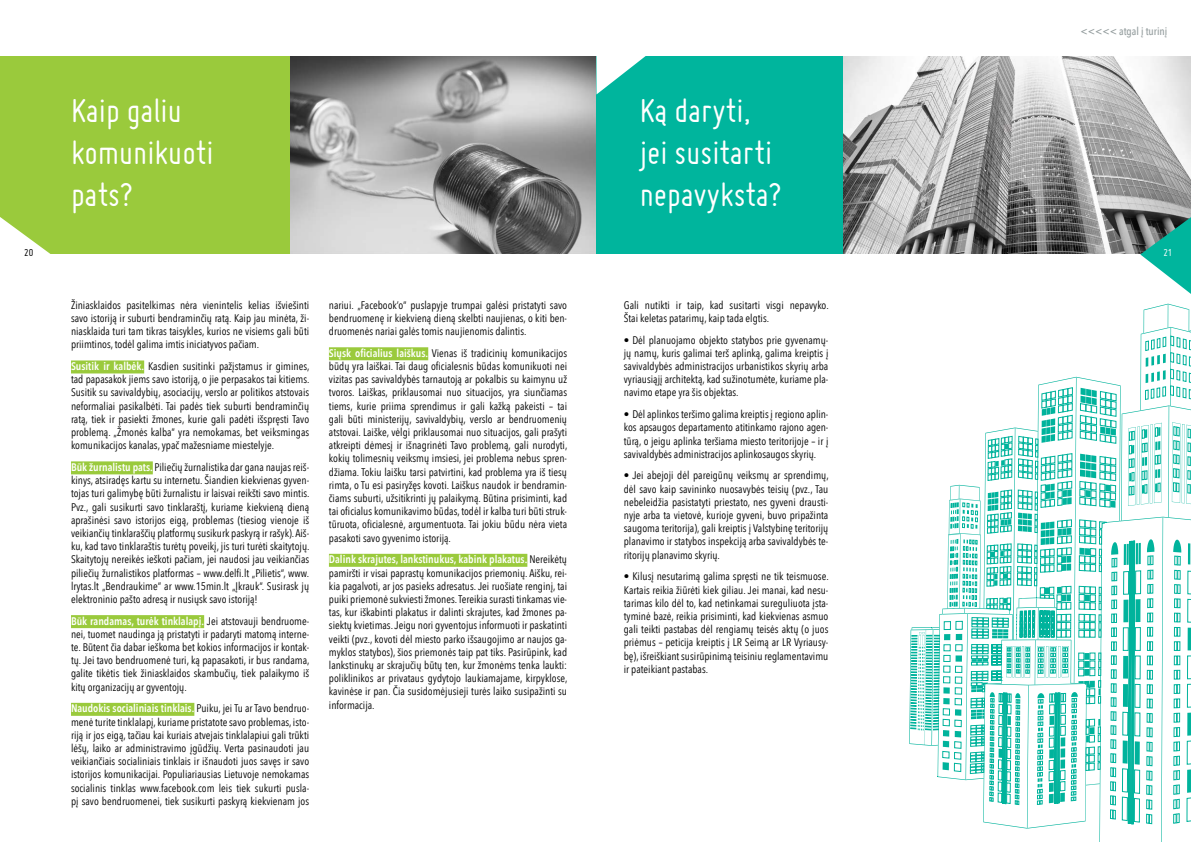
<style>
.page{position:relative;width:1191px;height:842px;background:#fff}
.page>*{position:absolute;margin:0;border:0;box-sizing:border-box;transform-origin:0 0}
.t1{font:36px/42px "Miso";color:#fff}
.t2{font:11px/13.2px "Avenir Next Condensed";color:#000;text-align:justify}
.t3{font:500 11px "Avenir Next Condensed";color:#949d9e}
.t4{font:11px "Miso";color:#000}
.t5{font:11px "Miso";color:#fff}
.s1{font-weight:600;color:#fff}
</style>
<div class="page">
<img style="left:842px;top:56px;width:349px;height:198px">
<img style="left:290px;top:56px;width:305px;height:198px">
<div style="left:0;top:56px;width:290px;height:198px;background:#9aca3c"></div>
<div style="left:596px;top:56px;width:246px;height:198px;background:#00b59d"></div>
<svg style="left:596px;top:56px;width:50px;height:38px"></svg>
<div style="left:71px;top:360px;width:73px;height:13px;background:#9aca3c"></div>
<div style="left:71px;top:461px;width:82px;height:13px;background:#9aca3c"></div>
<div style="left:71px;top:615px;width:133px;height:13px;background:#9aca3c"></div>
<div style="left:71px;top:703px;width:123px;height:13px;background:#9aca3c"></div>
<div style="left:329px;top:347px;width:99px;height:13px;background:#9aca3c"></div>
<div style="left:329px;top:554px;width:198px;height:13px;background:#9aca3c"></div>
<svg style="left:909px;top:304px;width:282px;height:538px"></svg>
<svg style="left:0;top:217px;width:51px;height:37px"></svg>
<svg style="left:1140px;top:217px;width:51px;height:77px"></svg>
<h1 class="t1" style="left:71px;top:89px;width:144px">Kaip galiu komunikuoti pats?</h1>
<h1 class="t1" style="left:640px;top:89px;width:143px">Ką daryti, jei susitarti nepavyksta?</h1>
<p class="t3" style="left:1080px;top:25px;width:89px">&lt;&lt;&lt;&lt;&lt; atgal į turinį</p>
<p class="t4" style="left:24px;top:247px;width:11px">20</p>
<p class="t5" style="left:1163px;top:247px;width:11px">21</p>
<p class="t2" style="left:71px;top:298px;width:240px">Žiniasklaidos pasitelkimas nėra vienintelis kelias išviešinti savo istoriją ir suburti bendraminčių ratą. Kaip jau minėta, ži&shy;niasklaida turi tam tikras taisykles, kurios ne visiems gali būti priimtinos, todėl galima imtis iniciatyvos pačiam.</p>
<p class="t2" style="left:71px;top:359px;width:240px"><span class="s1">Susitik ir kalbėk.</span> Kasdien susitinki pažįstamus ir gimines, tad papasakok jiems savo istoriją, o jie perpasakos tai kitiems.<br>Susitik su savivaldybių, asociacijų, verslo ar politikos atstovais neformaliai pasikalbėti. Tai padės tiek suburti bendraminčių ratą, tiek ir pasiekti žmones, kurie gali padėti išspręsti Tavo problemą. „Žmonės kalba“ yra nemokamas, bet veiksmingas komunikacijos kanalas, ypač mažesniame miestelyje.</p>
<p class="t2" style="left:71px;top:460px;width:240px"><span class="s1">Būk žurnalistu pats.</span> Piliečių žurnalistika dar gana naujas reiš&shy;kinys, atsiradęs kartu su internetu. Šiandien kiekvienas gyven&shy;tojas turi galimybę būti žurnalistu ir laisvai reikšti savo mintis.<br>Pvz., gali susikurti savo tinklaraštį, kuriame kiekvieną dieną aprašinėsi savo istorijos eigą, problemas (tiesiog vienoje iš veikiančių tinklaraščių platformų susikurk paskyrą ir rašyk). Aiš&shy;ku, kad tavo tinklaraštis turėtų poveikį, jis turi turėti skaitytojų.<br>Skaitytojų nereikės ieškoti pačiam, jei naudosi jau veikiančias piliečių žurnalistikos platformas – www.delfi.lt „Pilietis“, www. lrytas.lt „Bendraukime“ ar www.15min.lt „Įkrauk“. Susirask jų elektroninio pašto adresą ir nusiųsk savo istoriją!</p>
<p class="t2" style="left:71px;top:614px;width:240px"><span class="s1">Būk randamas, turėk tinklalapį.</span> Jei atstovauji bendruome&shy;nei, tuomet naudinga ją pristatyti ir padaryti matomą interne&shy;te. Būtent čia dabar ieškoma bet kokios informacijos ir kontak&shy;tų. Jei tavo bendruomenė turi, ką papasakoti, ir bus randama, galite tikėtis tiek žiniasklaidos skambučių, tiek palaikymo iš kitų organizacijų ar gyventojų.</p>
<p class="t2" style="left:71px;top:702px;width:240px"><span class="s1">Naudokis socialiniais tinklais.</span> Puiku, jei Tu ar Tavo bendruo&shy;menė turite tinklalapį, kuriame pristatote savo problemas, isto&shy;riją ir jos eigą, tačiau kai kuriais atvejais tinklalapiui gali trūkti lėšų, laiko ar administravimo įgūdžių. Verta pasinaudoti jau veikiančiais socialiniais tinklais ir išnaudoti juos savęs ir savo istorijos komunikacijai. Populiariausias Lietuvoje nemokamas socialinis tinklas www.facebook.com leis tiek sukurti pusla&shy;pį savo bendruomenei, tiek susikurti paskyrą kiekvienam jos</p>
<p class="t2" style="left:329px;top:298px;width:240px">nariui. „Facebook’o“ puslapyje trumpai galėsi pristatyti savo bendruomenę ir kiekvieną dieną skelbti naujienas, o kiti ben&shy;druomenės nariai galės tomis naujienomis dalintis.</p>
<p class="t2" style="left:329px;top:346px;width:240px"><span class="s1">Siųsk oficialius laiškus.</span> Vienas iš tradicinių komunikacijos būdų yra laiškai. Tai daug oficialesnis būdas komunikuoti nei vizitas pas savivaldybės tarnautoją ar pokalbis su kaimynu už tvoros. Laiškas, priklausomai nuo situacijos, yra siunčiamas tiems, kurie priima sprendimus ir gali kažką pakeisti – tai gali būti ministerijų, savivaldybių, verslo ar bendruomenių atstovai. Laiške, vėlgi priklausomai nuo situacijos, gali prašyti atkreipti dėmesį ir išnagrinėti Tavo problemą, gali nurodyti, kokių tolimesnių veiksmų imsiesi, jei problema nebus spren&shy;džiama. Tokiu laišku tarsi patvirtini, kad problema yra iš tiesų rimta, o Tu esi pasiryžęs kovoti. Laiškus naudok ir bendramin&shy;čiams suburti, užsitikrinti jų palaikymą. Būtina prisiminti, kad tai oficialus komunikavimo būdas, todėl ir kalba turi būti struk&shy;tūruota, oficialesnė, argumentuota. Tai jokiu būdu nėra vieta pasakoti savo gyvenimo istoriją.</p>
<p class="t2" style="left:329px;top:553px;width:240px"><span class="s1">Dalink skrajutes, lankstinukus, kabink plakatus.</span> Nereikėtų pamiršti ir visai paprastų komunikacijos priemonių. Aišku, rei&shy;kia pagalvoti, ar jos pasieks adresatus. Jei ruošiate renginį, tai puiki priemonė sukviesti žmones. Tereikia surasti tinkamas vie&shy;tas, kur iškabinti plakatus ir dalinti skrajutes, kad žmones pa&shy;siektų kvietimas. Jeigu nori gyventojus informuoti ir paskatinti veikti (pvz., kovoti dėl miesto parko išsaugojimo ar naujos ga&shy;myklos statybos), šios priemonės taip pat tiks. Pasirūpink, kad lankstinukų ar skrajučių būtų ten, kur žmonėms tenka laukti: poliklinikos ar privataus gydytojo laukiamajame, kirpyklose, kavinėse ir pan. Čia susidomėjusieji turės laiko susipažinti su informacija.</p>
<p class="t2" style="left:624px;top:298px;width:206px">Gali nutikti ir taip, kad susitarti visgi nepavyko.<br>Štai keletas patarimų, kaip tada elgtis.</p>
<p class="t2" style="left:624px;top:333px;width:206px">• Dėl planuojamo objekto statybos prie gyvenamų&shy;jų namų, kuris galimai terš aplinką, galima kreiptis į savivaldybės administracijos urbanistikos skyrių arba vyriausiąjį architektą, kad sužinotumėte, kuriame pla&shy;navimo etape yra šis objektas.</p>
<p class="t2" style="left:624px;top:408px;width:206px">• Dėl aplinkos teršimo galima kreiptis į regiono aplin&shy;kos apsaugos departamento atitinkamo rajono agen&shy;tūrą, o jeigu aplinka teršiama miesto teritorijoje – ir į savivaldybės administracijos aplinkosaugos skyrių.</p>
<p class="t2" style="left:624px;top:469px;width:206px">• Jei abejoji dėl pareigūnų veiksmų ar sprendimų, dėl savo kaip savininko nuosavybės teisių (pvz., Tau nebeleidžia pasistatyti priestato, nes gyveni drausti&shy;nyje arba ta vietovė, kurioje gyveni, buvo pripažinta saugoma teritorija), gali kreiptis į Valstybinę teritorijų planavimo ir statybos inspekciją arba savivaldybės te&shy;ritorijų planavimo skyrių.</p>
<p class="t2" style="left:624px;top:570px;width:206px">• Kilusį nesutarimą galima spręsti ne tik teismuose.<br>Kartais reikia žiūrėti kiek giliau. Jei manai, kad nesu&shy;tarimas kilo dėl to, kad netinkamai sureguliuota įsta&shy;tyminė bazė, reikia prisiminti, kad kiekvienas asmuo gali teikti pastabas dėl rengiamų teisės aktų (o juos priėmus – peticija kreiptis į LR Seimą ar LR Vyriausy&shy;bę), išreiškiant susirūpinimą teisiniu reglamentavimu ir pateikiant pastabas.</p>
</div>
